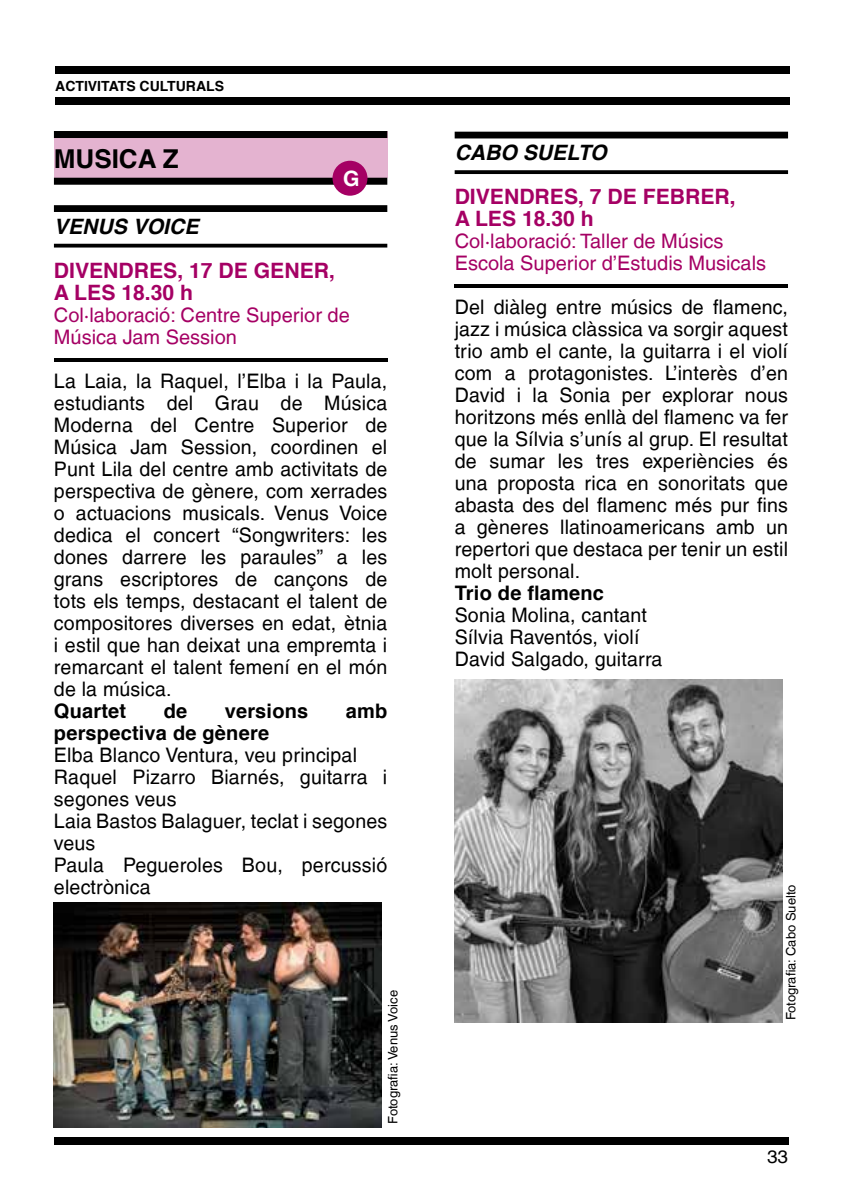
<style>
.page{position:relative;width:842px;height:1191px;background:#fff}
.page>*{position:absolute;margin:0;border:0;box-sizing:border-box;transform-origin:0 0}
.t1{font:700 26px "Helvetica";color:#000}
.t2{font:700 21.2px/22px "Helvetica";color:#a50064}
.t3{font:italic 700 21.2px "Helvetica";color:#000}
.t4{font:700 21.2px "Helvetica";color:#fff}
.t5{font:20px/22px "Helvetica LT";letter-spacing:.01em;color:#000;text-align:justify}
.t6{font:20px/22px "Helvetica LT";color:#a50064}
.t7{font:700 20px "Helvetica";letter-spacing:.01em;color:#000}
.t8{font:18px "Helvetica LT";color:#000;scale:1.05 1}
.t9{font:700 14px "Helvetica";color:#000}
.t10{font:13px "Helvetica LT";color:#000}
</style>
<div class="page">
<div style="left:54px;top:1137px;width:734px;height:7px;background:#000"></div>
<div style="left:55px;top:67px;width:734px;height:7px;background:#000"></div>
<div style="left:55px;top:97px;width:734px;height:7px;background:#000"></div>
<div style="left:54px;top:131px;width:333px;height:47px;background:#e4b3d0"></div>
<div style="left:54px;top:131px;width:333px;height:7px;background:#000"></div>
<div style="left:54px;top:178px;width:333px;height:7px;background:#000"></div>
<div style="left:54px;top:205px;width:333px;height:7px;background:#000"></div>
<hr style="left:54px;top:244px;width:333px;height:3px;background:#000">
<hr style="left:54px;top:358px;width:334px;height:3px;background:#000">
<img style="left:54px;top:902px;width:328px;height:225px">
<div style="left:455px;top:132px;width:333px;height:6px;background:#000"></div>
<svg style="left:455px;top:170px;width:333px;height:4px"></svg>
<hr style="left:455px;top:284px;width:333px;height:4px;background:#000">
<img style="left:455px;top:679px;width:328px;height:343px">
<div style="left:332px;top:161px;width:35px;height:35px;background:#a50064;border-radius:50%"></div>
<p class="t9" style="left:55px;top:75px;width:170px">ACTIVITATS CULTURALS</p>
<h1 class="t1" style="left:54px;top:137px;width:126px">MUSICA Z</h1>
<p class="t4" style="left:343px;top:161px;width:18px">G</p>
<p class="t3" style="left:54px;top:209px;width:146px">VENUS VOICE</p>
<p class="t2" style="left:54px;top:259px;width:283px">DIVENDRES, 17 DE GENER,<br>A LES 18.30 h</p>
<p class="t6" style="left:54px;top:303px;width:297px">Col·laboració: Centre Superior de<br>Música Jam Session</p>
<p class="t5" style="left:54px;top:369px;width:335px">La Laia, la Raquel, l’Elba i la Paula, estudiants del Grau de Música Moderna del Centre Superior de Música Jam Session, coordinen el Punt Lila del centre amb activitats de perspectiva de gènere, com xerrades o actuacions musicals. Venus Voice dedica el concert “Songwriters: les dones darrere les paraules” a les grans escriptores de cançons de tots els temps, destacant el talent de compositores diverses en edat, ètnia i estil que han deixat una empremta i remarcant el talent femení en el món de la música.</p>
<p class="t7" style="left:54px;top:694px;width:74px">Quartet</p>
<p class="t7" style="left:164px;top:694px;width:25px">de</p>
<p class="t7" style="left:225px;top:694px;width:85px">versions</p>
<p class="t7" style="left:346px;top:694px;width:43px">amb</p>
<p class="t7" style="left:54px;top:716px;width:217px">perspectiva de gènere</p>
<p class="t5" style="left:54px;top:743px;width:335px;text-align:left">Elba Blanco Ventura, veu principal<br>Raquel Pizarro Biarnés, guitarra i segones veus<br>Laia Bastos Balaguer, teclat i segones veus<br>Paula Pegueroles Bou, percussió electrònica</p>
<p class="t10" style="left:386px;top:1124px;width:135px;rotate:-90deg">Fotografia: Venus Voice</p>
<p class="t3" style="left:455px;top:135px;width:154px">CABO SUELTO</p>
<p class="t2" style="left:455px;top:186px;width:283px">DIVENDRES, 7 DE FEBRER,<br>A LES 18.30 h</p>
<p class="t6" style="left:455px;top:230px;width:313px">Col·laboració: Taller de Músics<br>Escola Superior d’Estudis Musicals</p>
<p class="t5" style="left:455px;top:296px;width:335px">Del diàleg entre músics de flamenc, jazz i música clàssica va sorgir aquest trio amb el cante, la guitarra i el violí com a protagonistes. L’interès d’en David i la Sonia per explorar nous horitzons més enllà del flamenc va fer que la Sílvia s’unís al grup. El resultat de sumar les tres experiències és una proposta rica en sonoritats que abasta des del flamenc més pur fins a gèneres llatinoamericans amb un repertori que destaca per tenir un estil molt personal.</p>
<p class="t7" style="left:455px;top:577px;width:151px">Trio de flamenc</p>
<p class="t5" style="left:455px;top:604px;width:209px;text-align:left">Sonia Molina, cantant<br>Sílvia Raventós, violí<br>David Salgado, guitarra</p>
<p class="t10" style="left:783px;top:1020px;width:137px;rotate:-90deg">Fotografia: Cabo Suelto</p>
<p class="t8" style="left:767px;top:1146px;width:22px">33</p>
</div>
